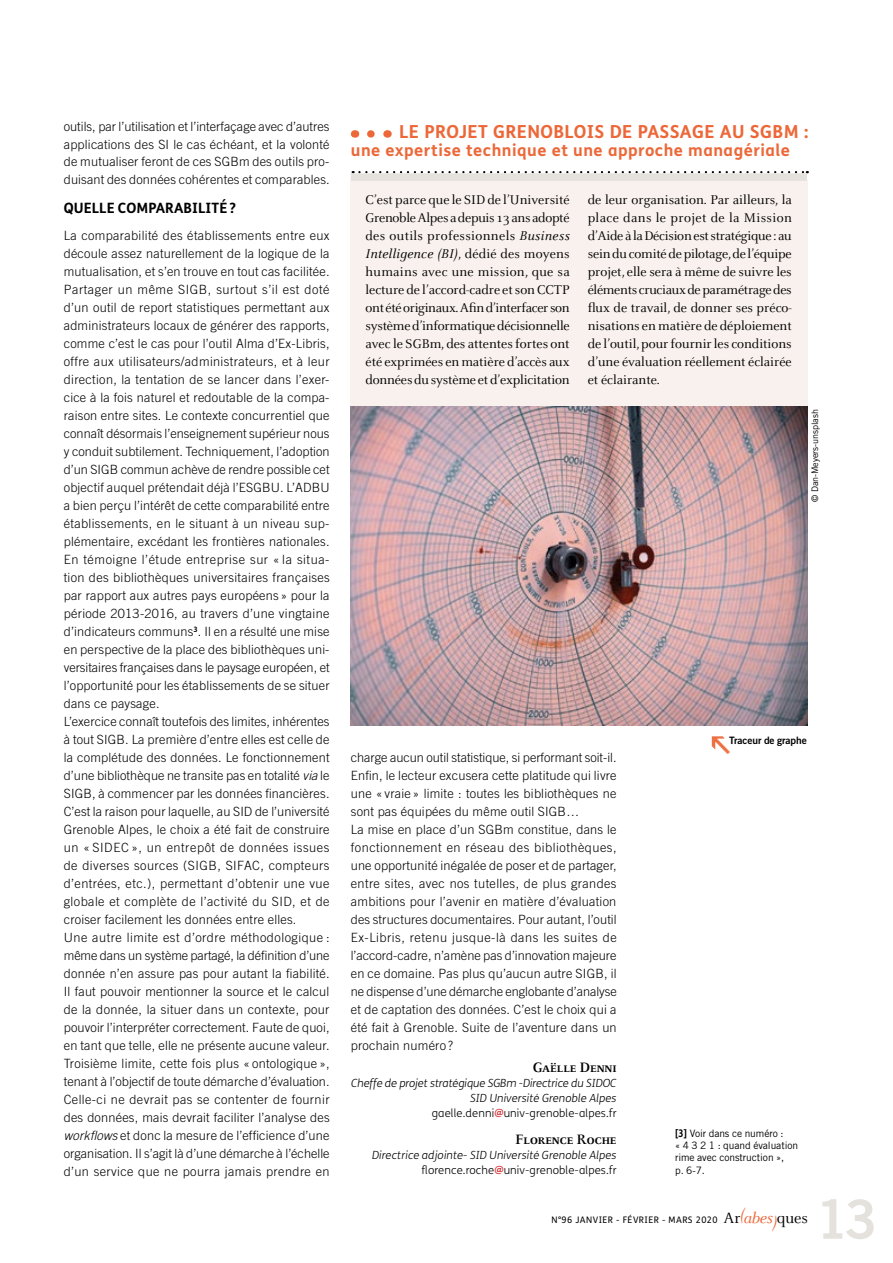
<style>
.page{position:relative;width:893px;height:1263px;background:#fff}
.page>*{position:absolute;margin:0;border:0;box-sizing:border-box;transform-origin:0 0}
.t1{font:54px "Trade Gothic Bold Two";color:#e5e1dd}
.Titre_encadré{font:700 18px "FS Me";letter-spacing:.02em;color:#ec6839}
.Titre_encadré-2{font:700 16.5px "FS Me";letter-spacing:.03em;color:#ec6839}
.Signature_nom{font:700 15px "Celeste Caps";letter-spacing:-.005em;color:#000}
.Inter_ABES{font:700 14.25px "FS Me";letter-spacing:.005em;color:#000}
.Texte_encadré{font:13.95px/18px "Celeste";color:#000;text-align:justify}
.TEXTE_COUrant_Trade{font:300 12.75px/18px "Trade Gothic";letter-spacing:.015em;color:#000;text-align:justify}
.Signature{font:italic 300 11.25px "FS Me";letter-spacing:.01em;color:#000}
.Signature-2{font:300 11.25px "FS Me";letter-spacing:.01em;color:#000}
.Note{font:10.2px/12.3px "Trade Gothic";letter-spacing:-.005em;color:#000}
.Lelegende{font:10.2px "Trade Gothic Bold Two";letter-spacing:-.005em;color:#000}
.t2{font:9px "FS Me";letter-spacing:.05em;color:#000}
.Crcredit{font:9px "Trade Gothic";letter-spacing:-.005em;color:#000}
.s1{font-style:italic}
.s2{font-weight:400;color:#d51c20}
.s3{font-family:"FS Me";font-weight:700;font-size:10.5px}
.s4{font-family:"Celeste";font-size:16.5px}
.s5{font-family:"Celeste";font-style:italic;font-size:16.5px;color:#ec6839}
</style>
<div class="page">
<div style="left:351px;top:180px;width:457px;height:246px;background:#f9f1ed"></div>
<svg style="left:353px;top:171px;width:455px;height:2px"></svg>
<div style="left:351px;top:173px;width:456px;height:8px;background:#e5e1dd"></div>
<svg style="left:371px;top:130px;width:4px;height:8px"></svg>
<img style="left:351px;top:406px;width:457px;height:319px">
<img style="left:711px;top:736px;width:18px;height:18px">
<p class="TEXTE_COUrant_Trade" style="left:64px;top:118px;width:267px;line-height:17.5px">outils, par l’utilisation et l’interfaçage avec d’autres applications des SI le cas échéant, et la volonté de mutualiser feront de ces SGBm des outils pro&shy;duisant des données cohérentes et comparables.</p>
<p class="Inter_ABES" style="left:64px;top:197px;width:174px">QUELLE COMPARABILITÉ?</p>
<p class="TEXTE_COUrant_Trade" style="left:64px;top:226px;width:267px">La comparabilité des établissements entre eux découle assez naturellement de la logique de la mutualisation, et s’en trouve en tout cas facilitée.<br>Partager un même SIGB, surtout s’il est doté d’un outil de report statistiques permettant aux administrateurs locaux de générer des rapports, comme c’est le cas pour l’outil Alma d’Ex-Libris, offre aux utilisateurs/administrateurs, et à leur direction, la tentation de se lancer dans l’exer&shy;cice à la fois naturel et redoutable de la compa&shy;raison entre sites. Le contexte concurrentiel que connaît désormais l’enseignement supérieur nous y conduit subtilement. Techniquement, l’adoption d’un SIGB commun achève de rendre possible cet objectif auquel prétendait déjà l’ESGBU. L’ADBU a bien perçu l’intérêt de cette comparabilité entre établissements, en le situant à un niveau sup&shy;plémentaire, excédant les frontières nationales.<br>En témoigne l’étude entreprise sur « la situa&shy;tion des bibliothèques universitaires françaises par rapport aux autres pays européens » pour la période 2013-2016, au travers d’une vingtaine d’indicateurs communs<sup>3</sup>. Il en a résulté une mise en perspective de la place des bibliothèques uni&shy;versitaires françaises dans le paysage européen, et l’opportunité pour les établissements de se situer dans ce paysage.</p>
<p class="TEXTE_COUrant_Trade" style="left:64px;top:712px;width:267px">L’exercice connaît toutefois des limites, inhérentes à tout SIGB. La première d’entre elles est celle de la complétude des données. Le fonctionnement d’une bibliothèque ne transite pas en totalité <span class="s1">via</span> le SIGB, à commencer par les données financières.<br>C’est la raison pour laquelle, au SID de l’université Grenoble Alpes, le choix a été fait de construire un « SIDEC », un entrepôt de données issues de diverses sources (SIGB, SIFAC, compteurs d’entrées, etc.), permettant d’obtenir une vue globale et complète de l’activité du SID, et de croiser facilement les données entre elles.</p>
<p class="TEXTE_COUrant_Trade" style="left:64px;top:928px;width:267px">Une autre limite est d’ordre méthodologique : même dans un système partagé, la définition d’une donnée n’en assure pas pour autant la fiabilité.<br>Il faut pouvoir mentionner la source et le calcul de la donnée, la situer dans un contexte, pour pouvoir l’interpréter correctement. Faute de quoi, en tant que telle, elle ne présente aucune valeur.<br>Troisième limite, cette fois plus « ontologique », tenant à l’objectif de toute démarche d’évaluation.<br>Celle-ci ne devrait pas se contenter de fournir des données, mais devrait faciliter l’analyse des <span class="s1">workflows</span> et donc la mesure de l’efficience d’une organisation. Il s’agit là d’une démarche à l’échelle d’un service que ne pourra jamais prendre en</p>
<p class="Titre_encadré" style="left:399px;top:118px;width:411px">LE PROJET GRENOBLOIS DE PASSAGE AU SGBM :</p>
<p class="Titre_encadré-2" style="left:351px;top:137px;width:441px">une expertise technique et une approche managériale</p>
<p class="Texte_encadré" style="left:366px;top:191px;width:206px">C’est parce que le SIDde l’Université GrenobleAlpesadepuis13ansadopté des outils professionnels <span class="s1">Business Intelligence (BI)</span>, dédié des moyens humains avec une mission, que sa lecture de l’accord-cadre etsonCCTP ontétéoriginaux.Afind’interfacerson systèmed’informatiquedécisionnelle avec le SGBm, des attentes fortes ont été exprimées en matière d’accès aux donnéesdusystème etd’explicitation</p>
<p class="Texte_encadré" style="left:588px;top:191px;width:206px">de leur organisation. Par ailleurs, la place dans le projet de la Mission d’Aide àlaDécisioneststratégique :au seinducomitédepilotage,de l’équipe projet, elle sera à même de suivre les éléments cruciauxdeparamétragedes flux de travail, de donner ses préco&shy;nisations en matière de déploiement de l’outil,pourfournirles conditions d’une évaluation réellement éclairée et éclairante.</p>
<p class="Crcredit" style="left:810px;top:502px;width:94px;rotate:-90deg">© Dan-Meyers-unsplash</p>
<p class="TEXTE_COUrant_Trade" style="left:351px;top:748px;width:267px">charge aucun outil statistique, si performant soit-il.<br>Enfin, le lecteur excusera cette platitude qui livre une « vraie » limite : toutes les bibliothèques ne sont pas équipées du même outil SIGB…</p>
<p class="TEXTE_COUrant_Trade" style="left:351px;top:820px;width:267px">La mise en place d’un SGBm constitue, dans le fonctionnement en réseau des bibliothèques, une opportunité inégalée de poser et de partager, entre sites, avec nos tutelles, de plus grandes ambitions pour l’avenir en matière d’évaluation des structures documentaires. Pour autant, l’outil Ex-Libris, retenu jusque-là dans les suites de l’accord-cadre, n’amène pas d’innovation majeure en ce domaine. Pas plus qu’aucun autre SIGB, il ne dispense d’une démarche englobante d’analyse et de captation des données. C’est le choix qui a été fait à Grenoble. Suite de l’aventure dans un prochain numéro ?</p>
<p class="Signature_nom" style="left:533px;top:1059px;width:85px">Gaëlle Denni</p>
<p class="Signature" style="left:351px;top:1075px;width:267px">Cheffe de projet stratégique SGBm -Directrice du SIDOC</p>
<p class="Signature" style="left:470px;top:1090px;width:148px">SID Université Grenoble Alpes</p>
<p class="Signature-2" style="left:432px;top:1105px;width:186px">gaelle.denni<span class="s2">@</span>univ-grenoble-alpes.fr</p>
<p class="Signature_nom" style="left:515px;top:1131px;width:103px">Florence Roche</p>
<p class="Signature" style="left:372px;top:1147px;width:246px">Directrice adjointe- SID Université Grenoble Alpes</p>
<p class="Signature-2" style="left:421px;top:1162px;width:197px">florence.roche<span class="s2">@</span>univ-grenoble-alpes.fr</p>
<p class="Lelegende" style="left:729px;top:734px;width:79px">Traceur de graphe</p>
<p class="Note" style="left:675px;top:1127px;width:125px"><span class="s3">[3]</span> Voir dans ce numéro :<br>« 4 3 2 1 : quand évaluation rime avec construction »,<br>p. 6-7.</p>
<p class="t2" style="left:551px;top:1214px;width:258px">N°96 JANVIER - FÉVRIER - MARS 2020 <span class="s4">Ar</span><sup>(</sup><span class="s5">abes)</span><span class="s4">ques</span></p>
<h1 class="t1" style="left:815px;top:1186px;width:63px">13</h1>
</div>
